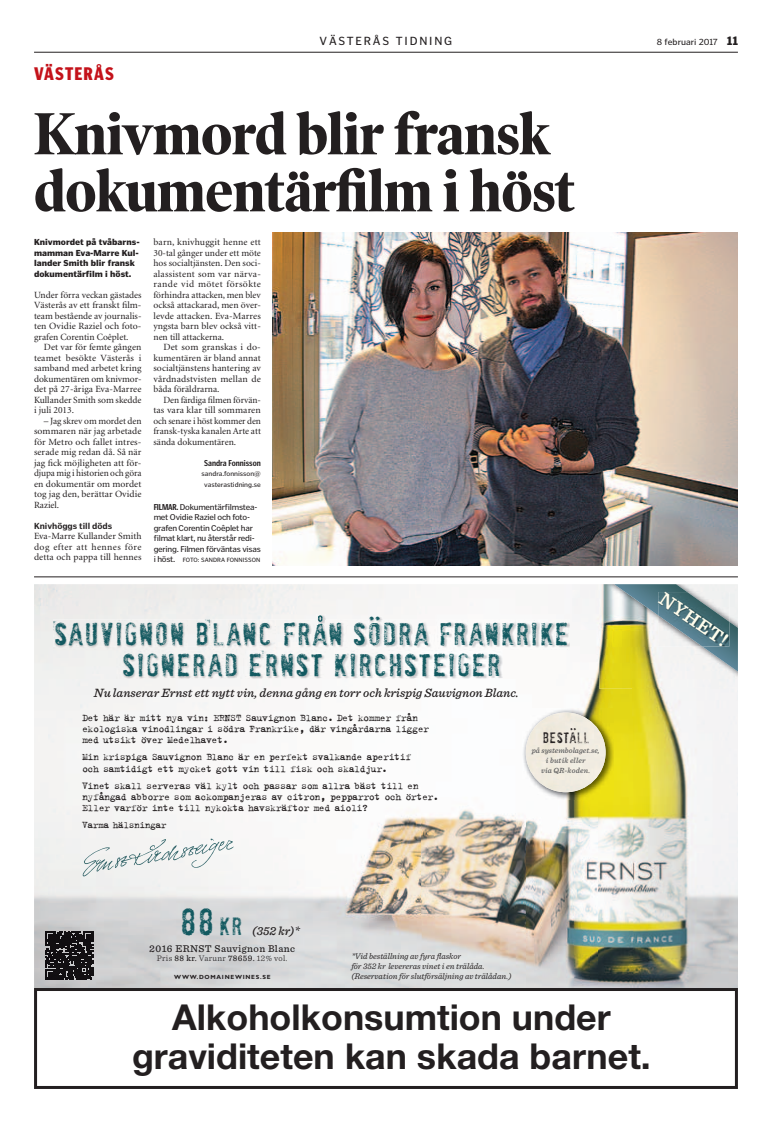
<style>
.page{position:relative;width:772px;height:1123px;background:#fff}
.page>*{position:absolute;margin:0;border:0;box-sizing:border-box;transform-origin:0 0}
.t1{font:700 60px/57px "Poynter OS Display Narrow";color:#231f20}
.t2{font:700 35.7px/39.1px "Helvetica Neue LT Std";color:#231f20;text-align:center}
.t3{font:29.5px/30.4px "Socia L Anima L";letter-spacing:.005em;color:#125960;text-align:center;scale:1.05 1}
.t4{font:27.5px "Socia L Anima L";color:#125960;scale:1.05 1}
.t5{font:600 19.7px "Sentinel";color:#fffdec}
.t6{font:900 condensed 18px "Poynter Gothic Text";letter-spacing:.06em;color:#c4121a}
.t7{font:14.2px "Socia L Anima L";color:#231f20}
.t8{font:italic 500 12.5px "Sentinel";color:#231f20}
.t9{font:italic 500 12.3px "Sentinel";color:#231f20}
.t10{font:12px "Poynter Gothic Text";letter-spacing:.15em;color:#231f20}
.t11{font:10.9px/11.3px "Trixie";letter-spacing:-.04em;color:#231f20}
.t12{font:10.4px "Trixie";letter-spacing:-.04em;color:#231f20}
.t13{font:500 10.2px "Sentinel";letter-spacing:.04em;color:#231f20}
.t14{font:9.5px/10.5px "Minion";letter-spacing:.005em;color:#231f20;text-align:justify}
.t15{font:9px "Poynter Gothic Text";letter-spacing:.005em;color:#231f20}
.t16{font:700 8.8px "Poynter Gothic Text";color:#231f20}
.t17{font:8.6px/10.5px "Poynter Gothic Text";letter-spacing:-.025em;color:#231f20}
.t18{font:italic 8.6px/10.3px "Sentinel";color:#231f20}
.t19{font:900 8.6px/10.5px "Poynter Gothic Text";color:#231f20}
.t20{font:700 condensed 8.6px "Poynter Gothic Text";color:#231f20}
.t21{font:300 8.5px "Sentinel";letter-spacing:.04em;color:#231f20}
.t22{font:italic 500 7.8px/10.2px "Sentinel";letter-spacing:.01em;color:#57585a;text-align:center}
.t23{font:7px/10.5px "Poynter Gothic Text";color:#231f20;text-align:center}
.t24{font:6.2px "Poynter Gothic Text";letter-spacing:.015em;color:#231f20}
.t25{font:700 6px "Gill Sans Std";letter-spacing:.12em;color:#231f20}
.s1{font-weight:900;font-size:12px}
.s2{font-weight:700;font-stretch:condensed}
.s3{font-size:8.6px}
.s4{font-family:"Socia L Anima L";font-weight:400;font-style:normal;font-size:35px;color:#125960}
.s5{font-family:"Socia L Anima L";font-weight:400;font-style:normal;font-size:23.5px;color:#125960}
.s6{font-weight:500}
</style>
<div class="page">
<hr style="left:34px;top:52px;width:703px;height:1px;background:#231f20">
<hr style="left:34px;top:576px;width:703px;height:1px;background:#231f20">
<img style="left:272px;top:232px;width:465px;height:333px">
<img style="left:34px;top:584px;width:386px;height:404px">
<img style="left:569px;top:585px;width:63px;height:133px">
<img style="left:632px;top:688px;width:105px;height:300px">
<img style="left:420px;top:809px;width:106px;height:179px">
<img style="left:597px;top:718px;width:35px;height:270px">
<img style="left:526px;top:800px;width:71px;height:188px">
<div style="left:34px;top:988px;width:703px;height:101px;border:3px solid #231f20"></div>
<img style="left:115px;top:838px;width:98px;height:30px">
<img style="left:523px;top:709px;width:89px;height:91px">
<div style="left:525px;top:712px;width:80px;height:80px;background:#f0ebe0;border-radius:50%"></div>
<img style="left:599px;top:584px;width:138px;height:104px">
<svg style="left:613px;top:584px;width:124px;height:87px"></svg>
<img style="left:657px;top:592px;width:71px;height:54px">
<img style="left:53px;top:622px;width:516px;height:57px">
<img style="left:53px;top:619px;width:515px;height:27px">
<svg style="left:369px;top:616px;width:13px;height:7px"></svg>
<svg style="left:317px;top:614px;width:8px;height:10px"></svg>
<svg style="left:45px;top:931px;width:48px;height:48px;background:#29272a"></svg>
<p class="t10" style="left:319px;top:37px;width:134px">VÄSTERÅS TIDNING</p>
<p class="t15" style="left:656px;top:39px;width:82px">8 februari 2017 <span class="s1">11</span></p>
<h3 class="t6" style="left:34px;top:67px;width:81px">VÄSTERÅS</h3>
<h1 class="t1" style="left:34px;top:110px;width:542px">Knivmord blir fransk dokumentärfilm i höst</h1>
<p class="t19" style="left:34px;top:237px;width:107px">Knivmordet på tvåbarns&shy;mamman Eva-Marre Kul&shy;lander Smith blir fransk dokumentärfilm i höst.</p>
<p class="t14" style="left:34px;top:290px;width:109px">Under förra veckan gästades Västerås av ett franskt film&shy;team bestående av journalis&shy;ten Ovidie Raziel och foto&shy;grafen Corentin Coêplet.</p>
<p class="t14" style="left:34px;top:343px;width:109px;text-indent:10px">Det var för femte gången teamet besökte Västerås i samband med arbetet kring dokumentären om knivmor&shy;det på 27-åriga Eva-Marree Kullander Smith som skedde i juli 2013.</p>
<p class="t14" style="left:34px;top:416px;width:109px;text-indent:10px">– Jag skrev om mordet den sommaren när jag arbetade för Metro och fallet intres&shy;serade mig redan då. Så när jag fick möjligheten att för&shy;djupa mig i historien och göra en dokumentär om mordet tog jag den, berättar Ovidie Raziel.</p>
<p class="t16" style="left:34px;top:522px;width:80px">Knivhöggs till döds</p>
<p class="t14" style="left:34px;top:532px;width:109px">Eva-Marre Kullander Smith dog efter att hennes före detta och pappa till hennes</p>
<p class="t14" style="left:153px;top:238px;width:109px">barn, knivhuggit henne ett 30-tal gånger under ett möte hos socialtjänsten. Den soci&shy;alassistent som var närva&shy;rande vid mötet försökte förhindra attacken, men blev också attackarad, men över&shy;levde attacken. Eva-Marres yngsta barn blev också vitt&shy;nen till attackerna.</p>
<p class="t14" style="left:153px;top:343px;width:109px;text-indent:10px">Det som granskas i do&shy;kumentären är bland annat socialtjänstens hantering av vårdnadstvisten mellan de båda föräldrarna.</p>
<p class="t14" style="left:153px;top:395px;width:109px;text-indent:10px">Den färdiga filmen förvän&shy;tas vara klar till sommaren och senare i höst kommer den fransk-tyska kanalen Arte att sända dokumentären.</p>
<p class="t20" style="left:204px;top:459px;width:58px">Sandra Fonnisson</p>
<p class="t23" style="left:201px;top:469px;width:61px">sandra.fonnisson@ vasterastidning.se</p>
<p class="t17" style="left:153px;top:502px;width:109px"><span class="s2">FILMAR.</span> Dokumentärfilmstea&shy;met Ovidie Raziel och foto&shy;grafen Corentin Coêplet har filmat klart, nu återstår redi&shy;gering. Filmen förväntas visas</p>
<p class="t24" style="left:153px;top:558px;width:108px"><span class="s3">i höst.</span> FOTO: SANDRA FONNISSON</p>
<h3 class="t4" style="left:368px;top:594px;width:14px">..</h3>
<h3 class="t3" style="left:53px;top:620px;width:492px">SAUVIGNON BLANC FRAN SODRA FRANKRIKE<br>SIGNERAD ERNST KIRCHSTEIGER</h3>
<h3 class="t8" style="left:94px;top:688px;width:426px">Nu lanserar Ernst ett nytt vin, denna gång en torr och krispig Sauvignon Blanc.</h3>
<p class="t11" style="left:82px;top:711px;width:348px">Det här är mitt nya vin: ERNST Sauvignon Blanc. Det kommer från ekologiska vin odlingar i södra Frankrike, där vingårdarna ligger med utsikt över Medelhavet.</p>
<p class="t11" style="left:82px;top:751px;width:330px">Min krispiga Sauvignon Blanc är en perfekt svalkande aperitif och samtidigt ett mycket gott vin till fisk och skaldjur.</p>
<p class="t11" style="left:82px;top:779px;width:358px">Vinet skall serveras väl kylt och passar som allra bäst till en nyfångad abborre som ackompanjeras av citron, pepparrot och örter.<br>Eller varför inte till ny kokta havskräftor med aioli?</p>
<p class="t12" style="left:82px;top:818px;width:86px">Varma hälsningar</p>
<h3 class="t7" style="left:569px;top:717px;width:8px">..</h3>
<p class="t22" style="left:531px;top:746px;width:69px">på systembolaget.se, i butik eller<br>via QR-koden.</p>
<h3 class="t7" style="left:542px;top:729px;width:48px">BESTALL</h3>
<h3 class="t5" style="left:665px;top:589px;width:80px;rotate:34deg">NYHET!</h3>
<p class="t9" style="left:178px;top:926px;width:123px"><span class="s4">88</span> <span class="s5">KR</span> (352 kr)*</p>
<p class="t13" style="left:149px;top:942px;width:147px">2016 ERNST Sauvignon Blanc</p>
<p class="t21" style="left:157px;top:954px;width:132px">Pris <span class="s6">88 kr.</span> Varunr <span class="s6">78659.</span> 12% vol.</p>
<p class="t25" style="left:174px;top:973px;width:98px">WWW.DOMAINEWINES.SE</p>
<p class="t18" style="left:351px;top:951px;width:161px">*Vid beställning av fyra flaskor<br>för 352 kr levereras vinet i en trälåda. (Reservation för slutförsäljning av trälådan.)</p>
<h2 class="t2" style="left:132px;top:1000px;width:520px">Alkoholkonsumtion under graviditeten kan skada barnet.</h2>
</div>
